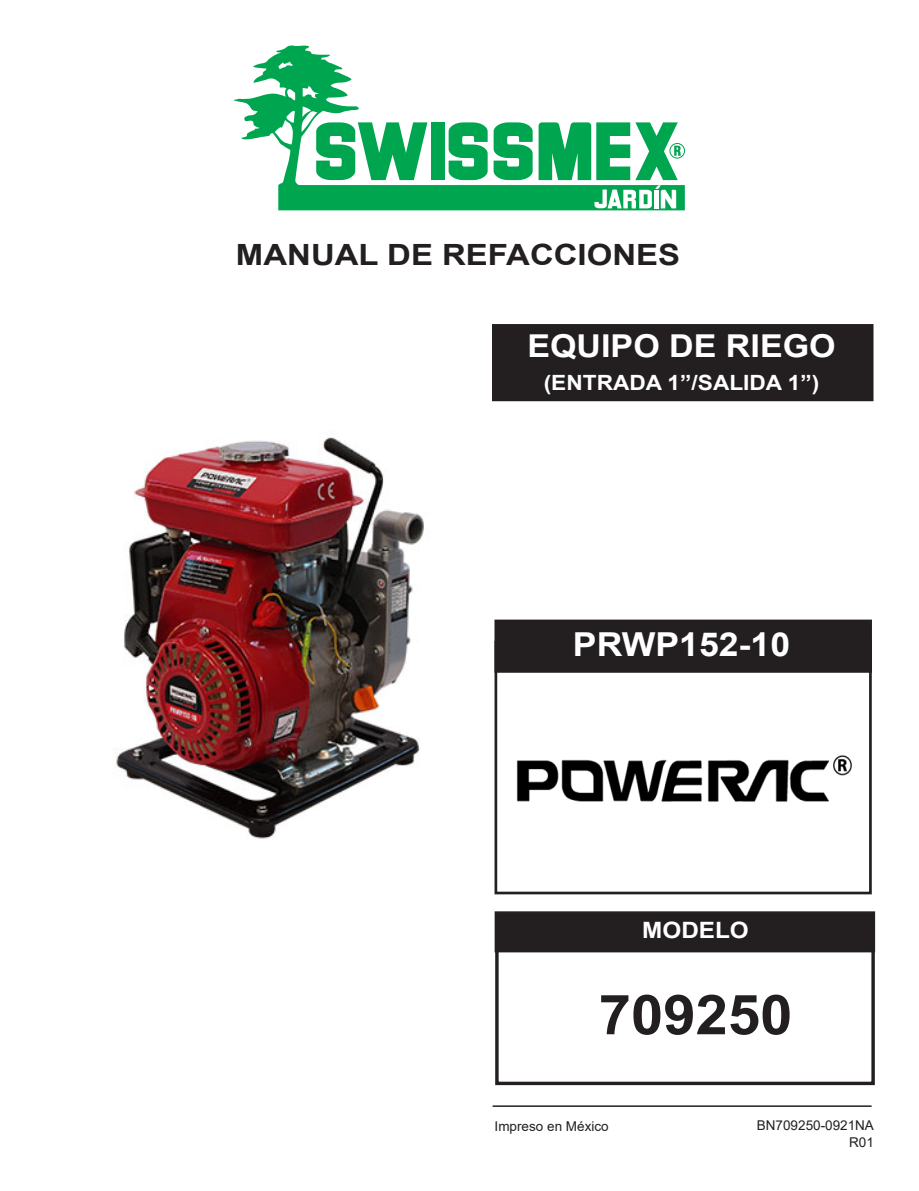
<style>
.page{position:relative;width:919px;height:1191px;background:#fff}
.page>*{position:absolute;margin:0;border:0;box-sizing:border-box;transform-origin:0 0}
.t1{font:700 55.2px "Arial";color:#231f20;scale:1.05 1}
.t2{font:700 33px "Arial";color:#fff;scale:1.08 1}
.t3{font:700 31.5px "Arial";color:#fff;scale:1.08 1}
.t4{font:700 29.25px "Arial";color:#231f20;scale:1.12 1}
.t5{font:700 22.5px "Arial";color:#fff;scale:1.08 1}
.t6{font:700 21px "Arial";color:#fff;scale:1.08 1}
.t7{font:13.5px/16.8px "Arial";color:#231f20;text-align:right}
</style>
<div class="page">
<svg style="left:234px;top:45px;width:450px;height:165px"></svg>
<svg style="left:538px;top:122px;width:143px;height:86px"></svg>
<div style="left:492px;top:324px;width:381px;height:77px;background:#231f20"></div>
<div style="left:494px;top:619px;width:377px;height:54px;background:#231f20;border:2px solid #231f20"></div>
<div style="left:494px;top:911px;width:381px;height:41px;background:#231f20;border:1px solid #231f20"></div>
<hr style="left:492px;top:1105px;width:379px;height:1px;background:#231f20">
<div style="left:494px;top:641px;width:377px;height:253px;border:3px solid #231f20"></div>
<div style="left:495px;top:921px;width:379px;height:164px;border:3px solid #231f20"></div>
<img style="left:516px;top:755px;width:336px;height:47px">
<img style="left:116px;top:437px;width:308px;height:402px">
<h3 class="t4" style="left:236px;top:234px;width:398px">MANUAL DE REFACCIONES</h3>
<h3 class="t3" style="left:527px;top:324px;width:287px">EQUIPO DE RIEGO</h3>
<h3 class="t6" style="left:543px;top:368px;width:256px">(ENTRADA 1”/SALIDA 1”)</h3>
<h2 class="t2" style="left:573px;top:621px;width:203px">PRWP152-10</h2>
<h3 class="t5" style="left:642px;top:914px;width:100px">MODELO</h3>
<h1 class="t1" style="left:598px;top:976px;width:186px">709250</h1>
<p class="t7" style="left:494px;top:1117px;width:116px">Impreso en México</p>
<p class="t7" style="left:756px;top:1117px;width:119px">BN709250-0921NA<br>R01</p>
</div>
